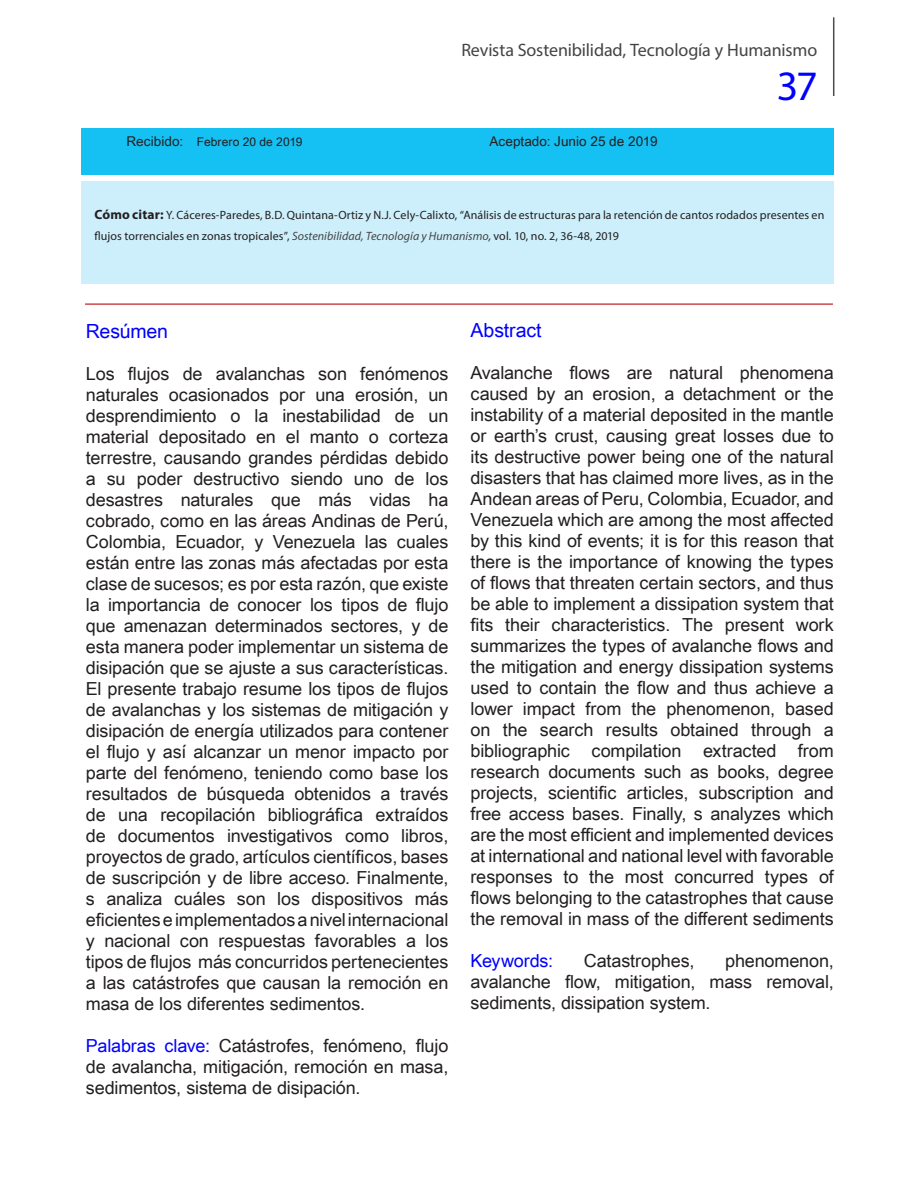
<style>
.page{position:relative;width:918px;height:1188px;background:#fff}
.page>*{position:absolute;margin:0;border:0;box-sizing:border-box;transform-origin:0 0}
.t1{font:42px "Myriad Pro";color:#00f}
.Cuerpo_Texto{font:19.5px "Arial Unicode MS";letter-spacing:-.01em;color:#00f}
.Cuerpo_Texto-2{font:18px/21px "Arial Unicode MS";letter-spacing:-.01em;color:#231f20;text-align:justify}
.t2{font:18px "Myriad Pro";letter-spacing:-.01em;color:#444}
.Cuerpo_Texto-3{font:18px "Arial Unicode MS";letter-spacing:-.01em;color:#00f}
.Cuerpo_Texto-4{font:13.5px "Arial Unicode MS";color:#231f20}
.Como_citar{font:12px/21px "Myriad Pro";letter-spacing:.005em;color:#231f20}
.Cuerpo_Texto-5{font:12px "Arial Unicode MS";letter-spacing:.01em;color:#231f20}
.s1{font-size:13.5px}
.s2{font-weight:700;font-size:13.5px}
.s3{font-style:italic;color:#444}
.s4{font-style:italic}
.s5{color:#00f}
</style>
<div class="page">
<hr style="left:833px;top:17px;width:1px;height:79px;background:#4b4c4d">
<div style="left:81px;top:128px;width:753px;height:46px;background:#15c0f2"></div>
<div style="left:81px;top:181px;width:753px;height:103px;background:#cdeffb"></div>
<hr style="left:85px;top:303px;width:748px;height:2px;background:#ca4a49">
<p class="t2" style="left:461px;top:38px;width:357px">Revista Sostenibilidad, Tecnología y Humanismo</p>
<h1 class="t1" style="left:777px;top:61px;width:42px">37</h1>
<p class="Cuerpo_Texto-5" style="left:127px;top:133px;width:178px"><span class="s1">Recibido:</span> Febrero 20 de 2019</p>
<p class="Cuerpo_Texto-4" style="left:489px;top:132px;width:170px">Aceptado: Junio 25 de 2019</p>
<p class="Como_citar" style="left:94px;top:204px;width:731px"><span class="s2">Cómo citar:</span> Y. Cáceres-Paredes, B.D. Quintana-Ortiz y N.J. Cely-Calixto, “Análisis de estructuras para la retención de cantos rodados presentes en flujos torrenciales en zonas tropicales”, <span class="s3">Sostenibilidad, Tecnología y Humanismo</span><span class="s4">,</span> vol. 10, no. 2, 36-48, 2019</p>
<p class="Cuerpo_Texto" style="left:86px;top:317px;width:84px">Resúmen</p>
<p class="Cuerpo_Texto-2" style="left:86px;top:363px;width:364px">Los flujos de avalanchas son fenómenos naturales ocasionados por una erosión, un desprendimiento o la inestabilidad de un material depositado en el manto o corteza terrestre, causando grandes pérdidas debido a su poder destructivo siendo uno de los desastres naturales que más vidas ha cobrado, como en las áreas Andinas de Perú, Colombia, Ecuador, y Venezuela las cuales están entre las zonas más afectadas por esta clase de sucesos; es por esta razón, que existe la importancia de conocer los tipos de flujo que amenazan determinados sectores, y de esta manera poder implementar un sistema de disipación que se ajuste a sus características.<br>El presente trabajo resume los tipos de flujos de avalanchas y los sistemas de mitigación y disipación de energía utilizados para contener el flujo y así alcanzar un menor impacto por parte del fenómeno, teniendo como base los resultados de búsqueda obtenidos a través de una recopilación bibliográfica extraídos de documentos investigativos como libros, proyectos de grado, artículos científicos, bases de suscripción y de libre acceso. Finalmente, s analiza cuáles son los dispositivos más eficientes e implementados a nivel internacional y nacional con respuestas favorables a los tipos de flujos más concurridos pertenecientes a las catástrofes que causan la remoción en masa de los diferentes sedimentos.</p>
<p class="Cuerpo_Texto-2" style="left:86px;top:1035px;width:364px"><span class="s5">Palabras clave:</span> Catástrofes, fenómeno, flujo de avalancha, mitigación, remoción en masa, sedimentos, sistema de disipación.</p>
<p class="Cuerpo_Texto" style="left:470px;top:316px;width:73px">Abstract</p>
<p class="Cuerpo_Texto-2" style="left:470px;top:362px;width:365px">Avalanche flows are natural phenomena caused by an erosion, a detachment or the instability of a material deposited in the mantle or earth’s crust, causing great losses due to its destructive power being one of the natural disasters that has claimed more lives, as in the Andean areas of Peru, Colombia, Ecuador, and Venezuela which are among the most affected by this kind of events; it is for this reason that there is the importance of knowing the types of flows that threaten certain sectors, and thus be able to implement a dissipation system that fits their characteristics. The present work summarizes the types of avalanche flows and the mitigation and energy dissipation systems used to contain the flow and thus achieve a lower impact from the phenomenon, based on the search results obtained through a bibliographic compilation extracted from research documents such as books, degree projects, scientific articles, subscription and free access bases. Finally, s analyzes which are the most efficient and implemented devices at international and national level with favorable responses to the most concurred types of flows belonging to the catastrophes that cause the removal in mass of the different sediments</p>
<p class="Cuerpo_Texto-3" style="left:470px;top:948px;width:84px">Keywords:</p>
<p class="Cuerpo_Texto-2" style="left:584px;top:950px;width:112px">Catastrophes,</p>
<p class="Cuerpo_Texto-2" style="left:470px;top:950px;width:365px;text-indent:255px">phenomenon, avalanche flow, mitigation, mass removal, sediments, dissipation system.</p>
</div>
